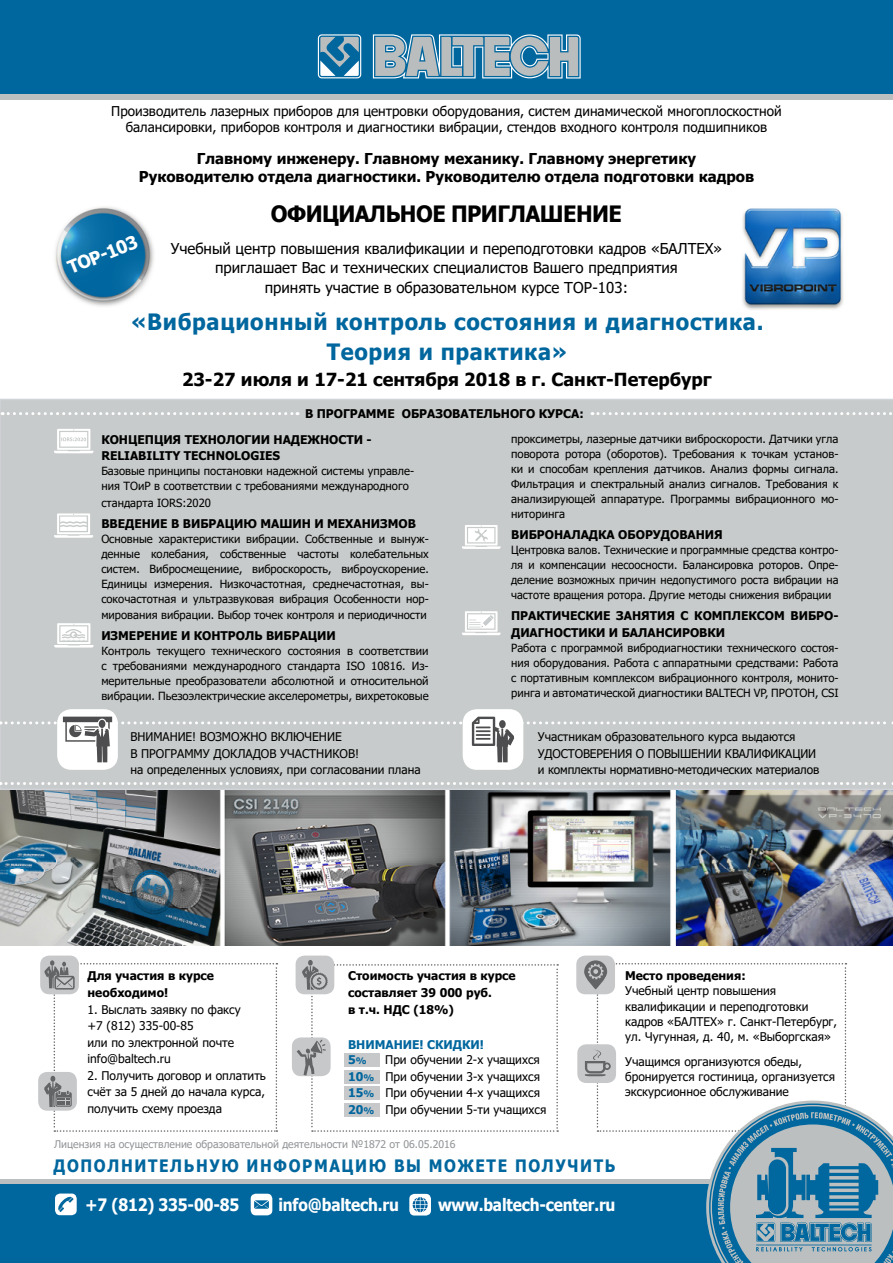
<style>
.page{position:relative;width:893px;height:1263px;background:#fff}
.page>*{position:absolute;margin:0;border:0;box-sizing:border-box;transform-origin:0 0}
.t1{font:700 22.5px/30px "Tahoma";letter-spacing:.03em;color:#00669e;text-align:center}
.t2{font:700 22.5px "Tahoma";letter-spacing:-.025em;color:#000}
.t3{font:700 18px "Tahoma";color:#000}
.t4{font:700 18px "Tahoma";color:#fff}
.t5{font:700 17.1px "Tahoma";letter-spacing:-.01em;color:#fff;scale:.9 1}
.t6{font:700 17.1px "Tahoma";letter-spacing:.105em;color:#00669e;scale:.9 1}
.t7{font:15px/19.5px "Tahoma";color:#000;text-align:center}
.t8{font:700 15px/18px "Tahoma";color:#000;text-align:center}
.t9{font:13.5px/16.2px "Tahoma";color:#000;text-align:center}
.t10{font:12px/16.5px "Tahoma";color:#000}
.t11{font:700 12px/16.5px "Tahoma";color:#000}
.t12{font:700 12px/15px "Tahoma";color:#00669e}
.t13{font:11.25px/15px "Tahoma";color:#000;text-align:justify}
.t14{font:10.5px "Tahoma";color:#939598}
.s1{font-size:9px}
.s2{font-weight:700;color:#00669e}
.s3{font-weight:700;font-size:9px;color:#00669e}
</style>
<div class="page">
<img style="left:55px;top:207px;width:99px;height:99px">
<img style="left:742px;top:208px;width:101px;height:102px">
<div style="left:0;top:399px;width:893px;height:391px;background:#c8cbcb"></div>
<div style="left:0;top:32px;width:893px;height:67px;background:linear-gradient(to right,#bbbfbf,#bbbfbf)"></div>
<div style="left:0;top:0;width:893px;height:93px;background:#00669e"></div>
<svg style="left:318px;top:34px;width:43px;height:44px"></svg>
<svg style="left:373px;top:34px;width:208px;height:45px"></svg>
<div style="left:463px;top:709px;width:60px;height:61px;background:#fff;border-radius:14px"></div>
<div style="left:57px;top:709px;width:61px;height:61px;background:#fff;border-radius:14px"></div>
<svg style="left:0;top:717px;width:893px;height:45px"></svg>
<svg style="left:0;top:782px;width:893px;height:3px"></svg>
<svg style="left:462px;top:611px;width:39px;height:24px"></svg>
<svg style="left:54px;top:429px;width:40px;height:24px"></svg>
<svg style="left:54px;top:513px;width:39px;height:25px"></svg>
<svg style="left:54px;top:623px;width:40px;height:24px"></svg>
<svg style="left:462px;top:525px;width:39px;height:24px"></svg>
<img style="left:0;top:790px;width:893px;height:155px">
<div style="left:0;top:1179px;width:893px;height:67px;background:#bbbfbf"></div>
<div style="left:0;top:1184px;width:893px;height:79px;background:#00669e"></div>
<div style="left:55px;top:1193px;width:22px;height:22px;background:#fff;border-radius:5px"></div>
<svg style="left:58px;top:1197px;width:15px;height:15px"></svg>
<div style="left:409px;top:1194px;width:22px;height:21px;background:#fff;border-radius:5px"></div>
<svg style="left:413px;top:1197px;width:15px;height:15px"></svg>
<div style="left:251px;top:1194px;width:21px;height:21px;background:#fff;border-radius:5px"></div>
<svg style="left:254px;top:1200px;width:15px;height:9px"></svg>
<div style="left:40px;top:955px;width:39px;height:39px;background:#c7c8ca;border-radius:9px"></div>
<div style="left:38px;top:1072px;width:39px;height:39px;background:#c7c8ca;border-radius:9px"></div>
<div style="left:296px;top:955px;width:38px;height:39px;background:#c7c8ca;border-radius:9px"></div>
<div style="left:576px;top:955px;width:39px;height:39px;background:#c7c8ca;border-radius:9px"></div>
<div style="left:577px;top:1044px;width:39px;height:39px;background:#c7c8ca;border-radius:9px"></div>
<div style="left:292px;top:1037px;width:39px;height:39px;background:#c7c8ca;border-radius:9px"></div>
<svg style="left:297px;top:960px;width:261px;height:172px"></svg>
<svg style="left:44px;top:960px;width:233px;height:172px"></svg>
<svg style="left:584px;top:960px;width:309px;height:303px"></svg>
<svg style="left:2px;top:412px;width:296px;height:3px"></svg>
<svg style="left:592px;top:412px;width:301px;height:3px"></svg>
<p class="t9" style="left:111px;top:104px;width:672px">Производитель лазерных приборов для центровки оборудования, систем динамической многоплоскостной балансировки, приборов контроля и диагностики вибрации, стендов входного контроля подшипников</p>
<h3 class="t8" style="left:139px;top:150px;width:617px">Главному инженеру. Главному механику. Главному энергетику<br>Руководителю отдела диагностики. Руководителю отдела подготовки кадров</h3>
<h1 class="t2" style="left:271px;top:198px;width:352px">ОФИЦИАЛЬНОЕ ПРИГЛАШЕНИЕ</h1>
<h3 class="t7" style="left:171px;top:239px;width:553px">Учебный центр повышения квалификации и переподготовки кадров «БАЛТЕХ» приглашает Вас и технических специалистов Вашего предприятия<br>принять участие в образовательном курсе ТОР-103:</h3>
<h1 class="t1" style="left:131px;top:308px;width:634px">«Вибрационный контроль состояния и диагностика.<br>Теория и практика»</h1>
<h2 class="t3" style="left:182px;top:366px;width:531px">23-27 июля и 17-21 сентября 2018 в г. Санкт-Петербург</h2>
<h2 class="t4" style="left:64px;top:256px;width:75px;rotate:-22deg">ТОР-103</h2>
<p class="t11" style="left:305px;top:406px;width:280px">В ПРОГРАММЕ ОБРАЗОВАТЕЛЬНОГО КУРСА:</p>
<p class="t11" style="left:101px;top:432px;width:272px">КОНЦЕПЦИЯ ТЕХНОЛОГИИ НАДЕЖНОСТИ -<br>RELIABILITY TECHNOLOGIES</p>
<p class="t13" style="left:101px;top:464px;width:314px">Базовые принципы постановки надежной системы управле&shy;ния ТОиР в соответствии с требованиями международного</p>
<p class="t13" style="left:101px;top:496px;width:111px">стандарта IORS:2020</p>
<p class="t11" style="left:101px;top:516px;width:316px">ВВЕДЕНИЕ В ВИБРАЦИЮ МАШИН И МЕХАНИЗМОВ</p>
<p class="t13" style="left:101px;top:532px;width:329px">Основные характеристики вибрации. Собственные и вынуж&shy;денные колебания, собственные частоты колебательных систем. Вибросмещениие, виброскорость, виброускорение.<br>Единицы измерения. Низкочастотная, среднечастотная, вы&shy;сокочастотная и ультразвуковая вибрация Особенности нор-</p>
<p class="t13" style="left:101px;top:608px;width:327px">мирования вибрации. Выбор точек контроля и периодичности</p>
<p class="t11" style="left:101px;top:628px;width:236px">ИЗМЕРЕНИЕ И КОНТРОЛЬ ВИБРАЦИИ</p>
<p class="t13" style="left:101px;top:644px;width:329px">Контроль текущего технического состояния в соответствии с требованиями международного стандарта ISO 10816. Из&shy;мерительные преобразователи абсолютной и относительной вибрации. Пьезоэлектрические акселерометры, вихретоковые</p>
<p class="t10" style="left:130px;top:729px;width:292px">ВНИМАНИЕ! ВОЗМОЖНО ВКЛЮЧЕНИЕ<br>В ПРОГРАММУ ДОКЛАДОВ УЧАСТНИКОВ!<br>на определенных условиях, при согласовании плана</p>
<p class="t13" style="left:511px;top:432px;width:329px">проксиметры, лазерные датчики виброскорости. Датчики угла поворота ротора (оборотов). Требования к точкам установ&shy;ки и способам крепления датчиков. Анализ формы сигнала.<br>Фильтрация и спектральный анализ сигналов. Требования к анализирующей аппаратуре. Программы вибрационного мо&shy;ниторинга</p>
<p class="t11" style="left:511px;top:527px;width:213px">ВИБРОНАЛАДКА ОБОРУДОВАНИЯ</p>
<p class="t13" style="left:511px;top:543px;width:329px">Центровка валов. Технические и программные средства контро&shy;ля и компенсации несоосности. Балансировка роторов. Опре&shy;деление возможных причин недопустимого роста вибрации на частоте вращения ротора. Другие методы снижения вибрации</p>
<p class="t11" style="left:511px;top:608px;width:329px">ПРАКТИЧЕСКИЕ ЗАНЯТИЯ С КОМПЛЕКСОМ ВИБРО-<br>ДИАГНОСТИКИ И БАЛАНСИРОВКИ</p>
<p class="t13" style="left:511px;top:641px;width:329px">Работа с программой вибродиагностики технического состоя&shy;ния оборудования. Работа с аппаратными средствами: Работа с портативным комплексом вибрационного контроля, монито&shy;ринга и автоматической диагностики BALTECH VP, ПРОТОН, CSI</p>
<p class="t10" style="left:538px;top:729px;width:283px">Участникам образовательного курса выдаются<br>УДОСТОВЕРЕНИЯ О ПОВЫШЕНИИ КВАЛИФИКАЦИИ и комплекты нормативно-методических материалов</p>
<p class="t11" style="left:88px;top:968px;width:128px">Для участия в курсе необходимо!</p>
<p class="t10" style="left:88px;top:1001px;width:155px">1. Выслать заявку по факсу +7 (812) 335-00-85<br>или по электронной почте info@baltech.ru</p>
<p class="t10" style="left:88px;top:1067px;width:180px;text-align:justify">2. Получить договор и оплатить счёт за 5 дней до начала курса, получить схему проезда</p>
<p class="t11" style="left:348px;top:968px;width:169px">Стоимость участия в курсе составляет 39 000 руб.<br>в т.ч. НДС (18%)</p>
<p class="t12" style="left:348px;top:1038px;width:137px">ВНИМАНИЕ! СКИДКИ!<br>5<span class="s1">%</span></p>
<p class="t10" style="left:348px;top:1052px;width:200px;text-indent:37px">При обучении 2-х учащихся<br><span class="s2">10</span><span class="s3">%</span> При обучении 3-х учащихся<br><span class="s2">15</span><span class="s3">%</span> При обучении 4-х учащихся<br><span class="s2">20</span><span class="s3">%</span> При обучении 5-ти учащихся</p>
<p class="t14" style="left:54px;top:1137px;width:403px">Лицензия на осуществление образовательной деятельности №1872 от 06.05.2016</p>
<h3 class="t6" style="left:54px;top:1153px;width:626px">ДОПОЛНИТЕЛЬНУЮ ИНФОРМАЦИЮ ВЫ МОЖЕТЕ ПОЛУЧИТЬ</h3>
<h3 class="t5" style="left:85px;top:1192px;width:173px">+7 (812) 335-00-85</h3>
<h3 class="t5" style="left:278px;top:1192px;width:135px">info@baltech.ru</h3>
<h3 class="t5" style="left:438px;top:1192px;width:199px">www.baltech-center.ru</h3>
<p class="t11" style="left:625px;top:968px;width:122px">Место проведения:</p>
<p class="t10" style="left:625px;top:984px;width:214px;line-height:15px">Учебный центр повышения квалификации и переподготовки кадров «БАЛТЕХ» г. Санкт-Петербург, ул. Чугунная, д. 40, м. «Выборгская»</p>
<p class="t10" style="left:625px;top:1055px;width:212px;line-height:15px">Учащимся организуются обеды, бронируется гостиница, организуется экскурсионное обслуживание</p>
</div>
